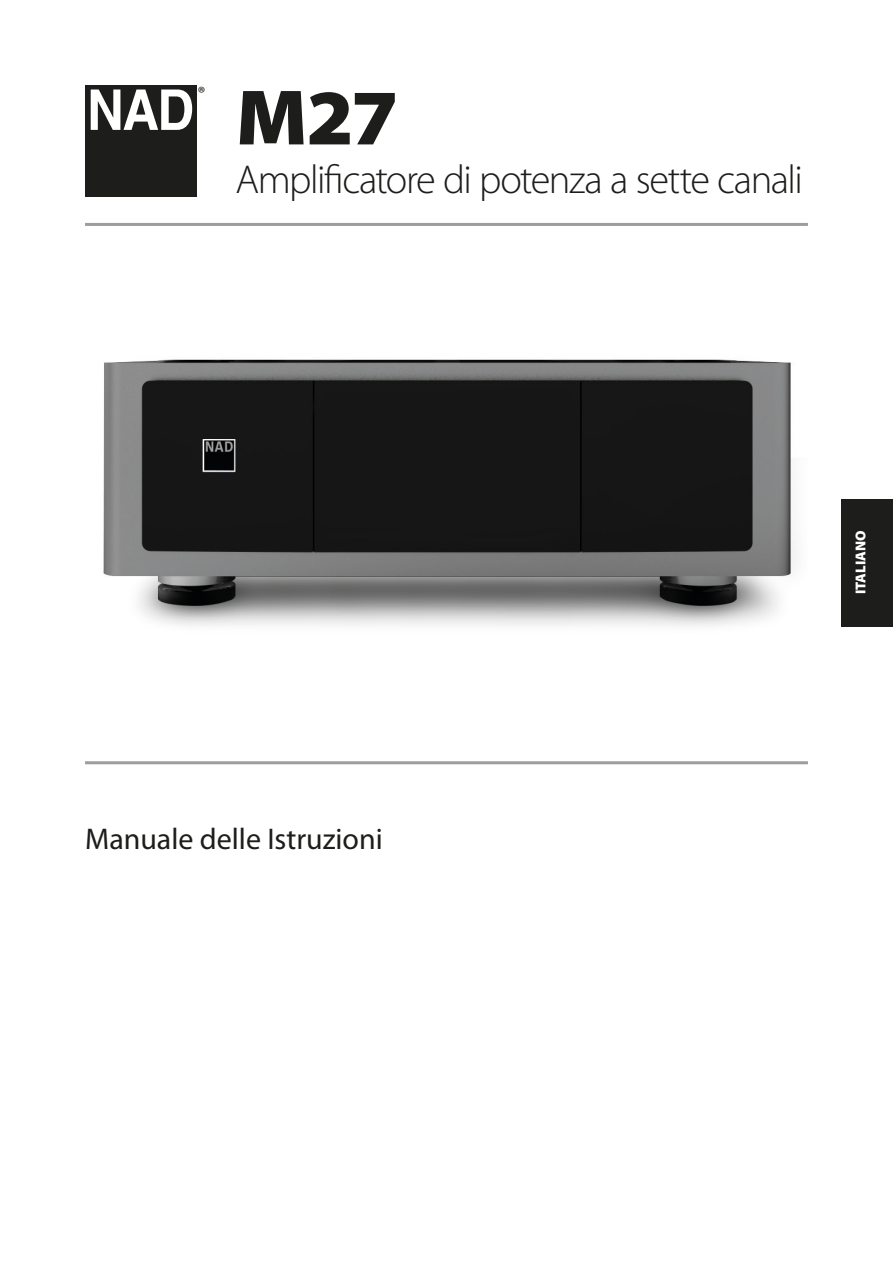
<style>
.page{position:relative;width:893px;height:1263px;background:#fff}
.page>*{position:absolute;margin:0;border:0;box-sizing:border-box;transform-origin:0 0}
.Misc_-_product_numb{font:900 79.2px "Myriad Pro";color:#1d1d1b;scale:1.05 1}
.Misc_-_product_name{font:300 40.35px "Myriad Pro";letter-spacing:-.04em;color:#1d1d1b}
.Misc_-_document_tit{font:30px "Myriad Pro";color:#1d1d1b}
.t1{font:18px "Myriad Pro";color:#1d1d1b}
.t2{font:900 14.4px "Myriad Pro";color:#fff}
</style>
<div class="page">
<div style="left:842px;top:499px;width:51px;height:127px;background:#1d1d1b"></div>
<img style="left:103px;top:359px;width:693px;height:267px">
<div style="left:85px;top:85px;width:111px;height:111px;background:#1d1d1b"></div>
<svg style="left:91px;top:89px;width:101px;height:41px"></svg>
<hr style="left:85px;top:223px;width:723px;height:3px;background:#9d9d9d">
<hr style="left:85px;top:761px;width:723px;height:3px;background:#9d9d9d">
<p class="t1" style="left:198px;top:81px;width:9px">®</p>
<p class="Misc_-_product_numb" style="left:236px;top:65px;width:157px">M27</p>
<p class="Misc_-_product_name" style="left:236px;top:155px;width:569px">Amplificatore di potenza a sette canali</p>
<p class="Misc_-_document_tit" style="left:85px;top:821px;width:299px">Manuale delle Istruzioni</p>
<p class="t2" style="left:851px;top:594px;width:65px;rotate:-90deg">ITALIANO</p>
</div>
